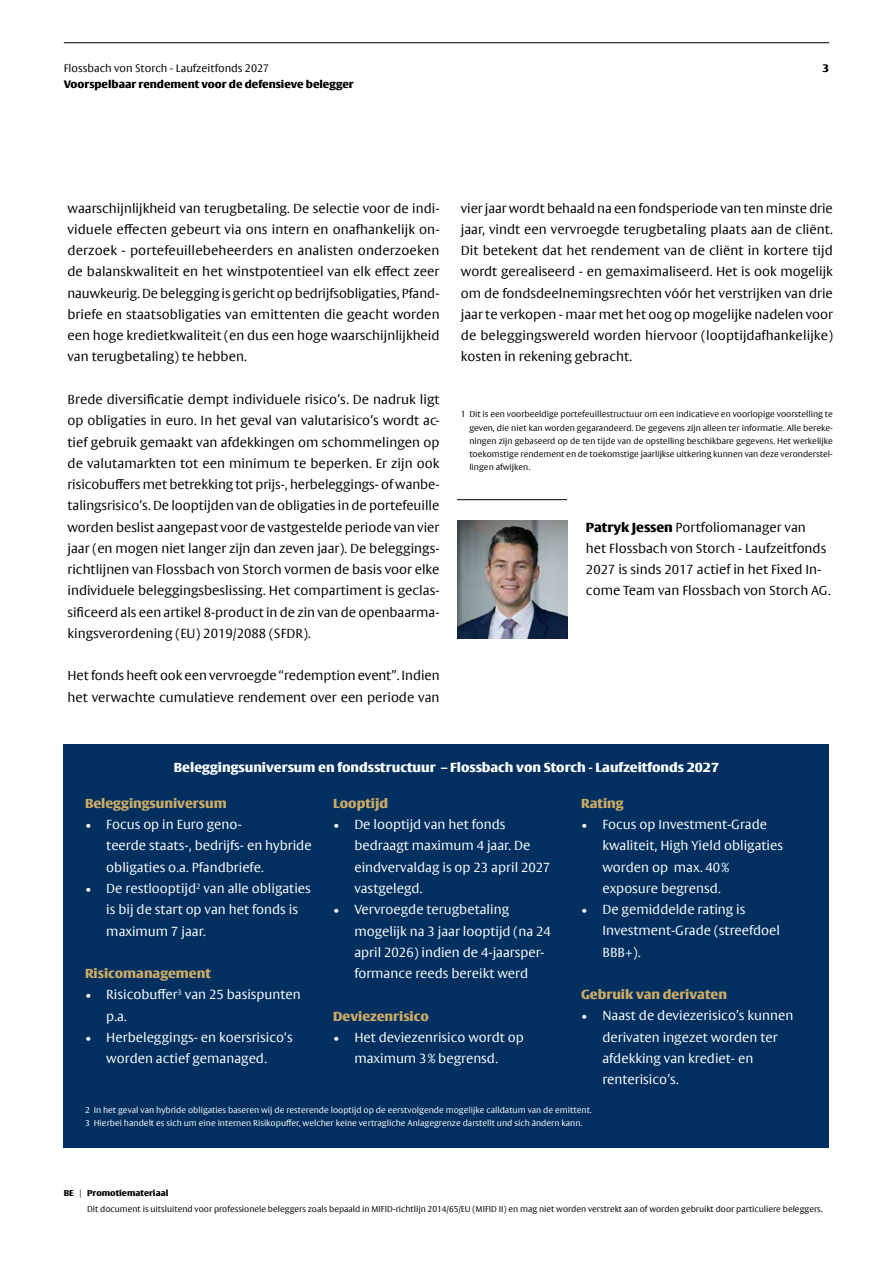
<style>
.page{position:relative;width:893px;height:1263px;background:#fff}
.page>*{position:absolute;margin:0;border:0;box-sizing:border-box;transform-origin:0 0}
.t1{font:300 12.75px/21.3px "Big Vesta Pro";color:#000;text-align:justify}
.t2{font:300 12.75px/21.3px "Big Vesta Pro";color:#fff}
.t3{font:300 12.75px/21.3px "Big Vesta";color:#000}
.t4{font:900 12.75px "Big Vesta Pro";color:#cdab64}
.t5{font:900 12.75px "Big Vesta Pro";color:#fff}
.t6{font:900 10.5px "Big Vesta Pro";color:#000}
.t7{font:300 10.5px "Big Vesta Pro";color:#000}
.t8{font:300 8.25px/13.4px "Big Vesta Pro";color:#000}
.t9{font:300 8.25px/13.4px "Big Vesta Pro";color:#fff}
.s1{font-family:"Big Vesta Pro";font-weight:900}
.s2{font-weight:900}
</style>
<div class="page">
<hr style="left:64px;top:42px;width:765px;height:1px;background:#000">
<div style="left:64px;top:744px;width:765px;height:404px;background:#002f60"></div>
<img style="left:457px;top:521px;width:110px;height:117px">
<hr style="left:457px;top:499px;width:110px;height:1px;background:#000">
<p class="t7" style="left:64px;top:62px;width:207px">Flossbach von Storch - Laufzeitfonds 2027</p>
<p class="t6" style="left:823px;top:61px;width:8px">3</p>
<p class="t6" style="left:64px;top:77px;width:291px">Voorspelbaar rendement voor de defensieve belegger</p>
<p class="t1" style="left:68px;top:197px;width:374px">waarschijnlijkheid van terugbetaling. De selectie voor de indi&shy;viduele effecten gebeurt via ons intern en onafhankelijk on&shy;derzoek - portefeuillebeheerders en analisten onderzoeken de balanskwaliteit en het winstpotentieel van elk effect zeer nauwkeurig. De belegging is gericht op bedrijfsobligaties, Pfand&shy;briefe en staatsobligaties van emittenten die geacht worden een hoge kredietkwaliteit (en dus een hoge waarschijnlijkheid van terugbetaling) te hebben.</p>
<p class="t1" style="left:68px;top:388px;width:374px">Brede diversificatie dempt individuele risico’s. De nadruk ligt op obligaties in euro. In het geval van valutarisico’s wordt ac&shy;tief gebruik gemaakt van afdekkingen om schommelingen op de valutamarkten tot een minimum te beperken. Er zijn ook risicobuffers met betrekking tot prijs-, herbeleggings- of wanbe&shy;talingsrisico’s. De looptijden van de obligaties in de portefeuille worden beslist aangepast voor de vastgestelde periode van vier jaar (en mogen niet langer zijn dan zeven jaar). De beleggings&shy;richtlijnen van Flossbach von Storch vormen de basis voor elke individuele beleggingsbeslissing. Het compartiment is geclas&shy;sificeerd als een artikel 8-product in de zin van de openbaarma&shy;kingsverordening (EU) 2019/2088 (SFDR).</p>
<p class="t1" style="left:68px;top:665px;width:374px">Het fonds heeft ook een vervroegde “redemption event”. Indien het verwachte cumulatieve rendement over een periode van</p>
<p class="t1" style="left:461px;top:197px;width:374px">vier jaar wordt behaald na een fondsperiode van ten minste drie jaar, vindt een vervroegde terugbetaling plaats aan de cliënt.<br>Dit betekent dat het rendement van de cliënt in kortere tijd wordt gerealiseerd - en gemaximaliseerd. Het is ook mogelijk om de fondsdeelnemingsrechten vóór het verstrijken van drie jaar te verkopen - maar met het oog op mogelijke nadelen voor de beleggingswereld worden hiervoor (looptijdafhankelijke) kosten in rekening gebracht.</p>
<p class="t8" style="left:469px;top:407px;width:365px;text-align:justify;text-indent:-9px">1 Dit is een voorbeeldige portefeuillestructuur om een indicatieve en voorlopige voorstelling te geven, die niet kan worden gegarandeerd. De gegevens zijn alleen ter informatie. Alle bereke&shy;ningen zijn gebaseerd op de ten tijde van de opstelling beschikbare gegevens. Het werkelijke toekomstige rendement en de toekomstige jaarlijkse uitkering kunnen van deze veronderstel&shy;lingen afwijken.</p>
<p class="t3" style="left:586px;top:517px;width:246px"><span class="s1">Patryk Jessen</span> Portfoliomanager van<br>het Flossbach von Storch - Laufzeitfonds 2027 is sinds 2017 actief in het Fixed In&shy;come Team van Flossbach von Storch AG.</p>
<p class="t5" style="left:174px;top:759px;width:547px">Beleggingsuniversum en fondsstructuur – Flossbach von Storch - Laufzeitfonds 2027</p>
<p class="t4" style="left:85px;top:795px;width:143px">Beleggingsuniversum</p>
<p class="t2" style="left:106px;top:814px;width:207px;text-indent:-21px">• Focus op in Euro geno-<br>teerde staats-, bedrijfs- en hybride obligaties o.a. Pfandbriefe.</p>
<p class="t2" style="left:106px;top:877px;width:206px;text-indent:-21px">• De restlooptijd<sup>2</sup> van alle obligaties is bij de start op van het fonds is maximum 7 jaar.</p>
<p class="t4" style="left:85px;top:965px;width:127px">Risicomanagement</p>
<p class="t2" style="left:106px;top:984px;width:196px;text-indent:-21px">• Risicobuffer<sup>3</sup> van 25 basispunten p.a.</p>
<p class="t2" style="left:85px;top:1026px;width:209px;text-align:center">• Herbeleggings- en koersrisico‘s worden actief gemanaged.</p>
<p class="t4" style="left:333px;top:795px;width:57px">Looptijd</p>
<p class="t2" style="left:354px;top:814px;width:198px;text-indent:-21px">• De looptijd van het fonds bedraagt maximum 4 jaar. De eindvervaldag is op 23 april 2027 vastgelegd.</p>
<p class="t2" style="left:354px;top:899px;width:198px;text-indent:-21px">• Vervroegde terugbetaling mogelijk na 3 jaar looptijd (na 24 april 2026) indien de 4-jaarsper&shy;formance reeds bereikt werd</p>
<p class="t4" style="left:333px;top:1008px;width:97px">Deviezenrisico</p>
<p class="t2" style="left:333px;top:1026px;width:192px;text-align:center">• Het deviezenrisico wordt op maximum 3% begrensd.</p>
<p class="t4" style="left:581px;top:795px;width:44px">Rating</p>
<p class="t2" style="left:602px;top:814px;width:182px;text-indent:-21px">• Focus op Investment-Grade kwaliteit, High Yield obligaties worden op max. 40% exposure begrensd.</p>
<p class="t2" style="left:602px;top:899px;width:179px;text-indent:-21px">• De gemiddelde rating is<br>Investment-Grade (streefdoel<br>BBB+).</p>
<p class="t4" style="left:581px;top:986px;width:147px">Gebruik van derivaten</p>
<p class="t2" style="left:602px;top:1005px;width:192px;text-indent:-21px">• Naast de deviezerisico’s kunnen derivaten ingezet worden ter afdekking van krediet- en renterisico’s.</p>
<p class="t9" style="left:85px;top:1103px;width:508px">2 In het geval van hybride obligaties baseren wij de resterende looptijd op de eerstvolgende mogelijke calldatum van de emittent.<br>3 Hierbei handelt es sich um eine internen Risikopuffer, welcher keine vertragliche Anlagegrenze darstellt und sich ändern kann.</p>
<p class="t8" style="left:87px;top:1185px;width:737px;line-height:15.9px;text-indent:-23px"><span class="s2">BE</span> | <span class="s2">Promotiemateriaal<br></span>Dit document is uitsluitend voor professionele beleggers zoals bepaald in MIFID-richtlijn 2014/65/EU (MIFID II) en mag niet worden verstrekt aan of worden gebruikt door particuliere beleggers.</p>
</div>
